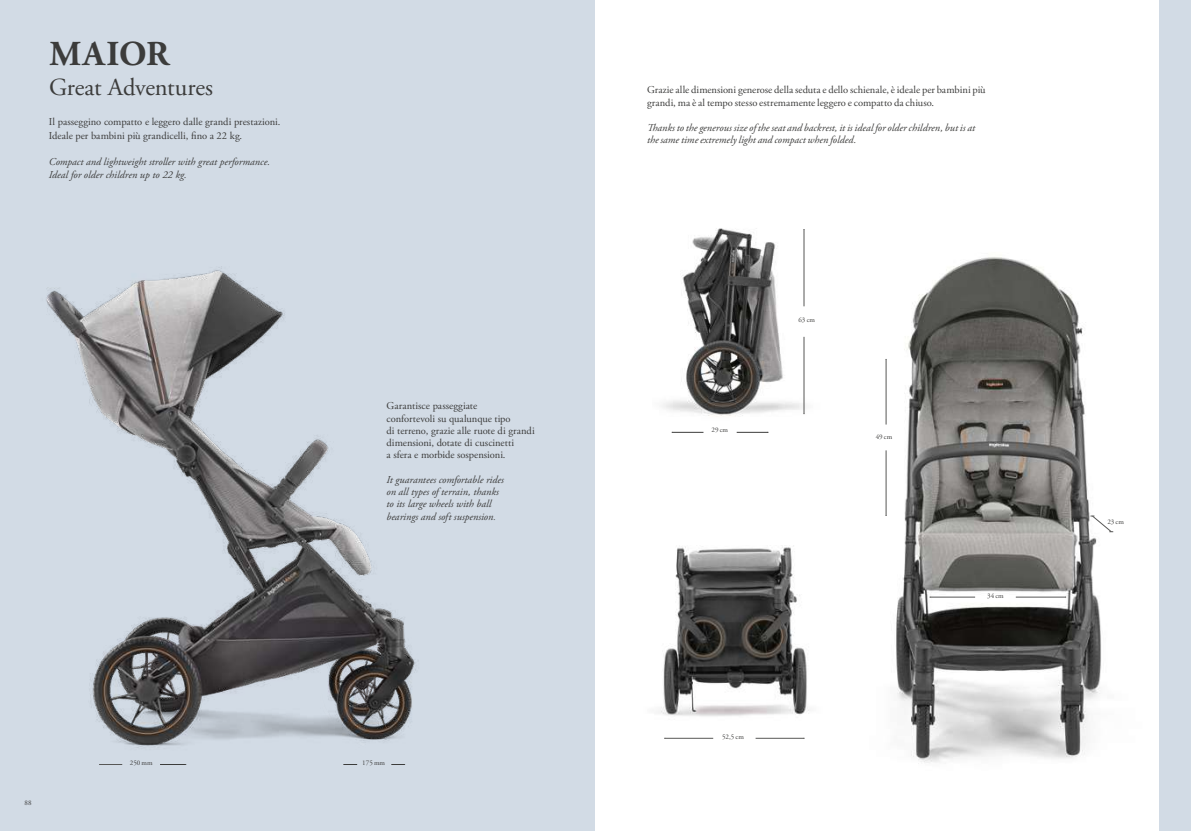
<style>
.page{position:relative;width:1191px;height:831px;background:#d2dbe5}
.page>*{position:absolute;margin:0;border:0;box-sizing:border-box;transform-origin:0 0}
.t1{font:700 35px "Adobe Garamond Pro";letter-spacing:.02em;color:#3c3c3b}
.t2{font:24.5px "Adobe Garamond Pro";letter-spacing:-.01em;color:#3c3c3b}
.t3{font:10.5px/12.2px "Adobe Garamond Pro";color:#3c3c3b}
.t4{font:italic 10.5px/12.2px "Adobe Garamond Pro";color:#3c3c3b}
.t5{font:7px "Adobe Garamond Pro";color:#3c3c3b}
.s1{color:#575756}
</style>
<div class="page">
<div style="left:595px;top:0;width:563px;height:831px;background:#fff"></div>
<img style="left:46px;top:266px;width:370px;height:482px">
<img style="left:885px;top:257px;width:229px;height:506px">
<img style="left:658px;top:545px;width:151px;height:194px">
<img style="left:662px;top:228px;width:143px;height:205px">
<svg style="left:99px;top:764px;width:23px;height:1px"></svg>
<svg style="left:344px;top:764px;width:13px;height:1px"></svg>
<svg style="left:160px;top:764px;width:27px;height:1px"></svg>
<svg style="left:391px;top:764px;width:14px;height:1px"></svg>
<hr style="left:804px;top:229px;width:1px;height:77px;background:#575756">
<hr style="left:804px;top:337px;width:1px;height:77px;background:#575756">
<hr style="left:672px;top:432px;width:31px;height:1px;background:#3c3c3b">
<hr style="left:736px;top:432px;width:32px;height:1px;background:#3c3c3b">
<hr style="left:886px;top:359px;width:1px;height:65px;background:#575756">
<hr style="left:886px;top:450px;width:1px;height:65px;background:#575756">
<svg style="left:1090px;top:516px;width:23px;height:17px"></svg>
<hr style="left:1015px;top:597px;width:50px;height:1px;background:#575756">
<hr style="left:930px;top:597px;width:45px;height:1px;background:#575756">
<hr style="left:755px;top:738px;width:49px;height:1px;background:#575756">
<hr style="left:664px;top:738px;width:49px;height:1px;background:#575756">
<h1 class="t1" style="left:49px;top:34px;width:121px">MAIOR</h1>
<h2 class="t2" style="left:49px;top:72px;width:165px">Great Adventures</h2>
<p class="t3" style="left:49px;top:115px;width:233px;line-height:14px">Il passeggino compatto e leggero dalle grandi prestazioni.<br>Ideale per bambini più grandicelli, fino a 22 kg.</p>
<p class="t4" style="left:49px;top:155px;width:223px;line-height:13.1px">Compact and lightweight stroller with great performance.<br>Ideal for older children up to 22 kg.</p>
<p class="t3" style="left:386px;top:400px;width:150px">Garantisce passeggiate<br>confortevoli su qualunque tipo<br>di terreno, grazie alle ruote di grandi dimensioni, dotate di cuscinetti<br>a sfera e morbide sospensioni.</p>
<p class="t4" style="left:386px;top:474px;width:119px">It guarantees comfortable rides on all types of terrain, thanks to its large wheels with ball bearings and soft suspension<span class="s1">.</span></p>
<p class="t5" style="left:25px;top:798px;width:9px">88</p>
<p class="t5" style="left:130px;top:759px;width:24px">250 mm</p>
<p class="t5" style="left:362px;top:759px;width:24px">175 mm</p>
<p class="t3" style="left:647px;top:84px;width:340px;line-height:13.1px">Grazie alle dimensioni generose della seduta e dello schienale, è ideale per bambini più grandi, ma è al tempo stesso estremamente leggero e compatto da chiuso.</p>
<p class="t4" style="left:647px;top:122px;width:329px;line-height:11.8px">Thanks to the generous size of the seat and backrest, it is ideal for older children, but is at the same time extremely light and compact when folded.</p>
<p class="t5" style="left:711px;top:425px;width:18px">29 cm</p>
<p class="t5" style="left:798px;top:316px;width:18px">63 cm</p>
<p class="t5" style="left:875px;top:432px;width:18px">49 cm</p>
<p class="t5" style="left:722px;top:733px;width:23px">52,5 cm</p>
<p class="t5" style="left:987px;top:591px;width:18px">34 cm</p>
<p class="t5" style="left:1107px;top:518px;width:18px">23 cm</p>
</div>
